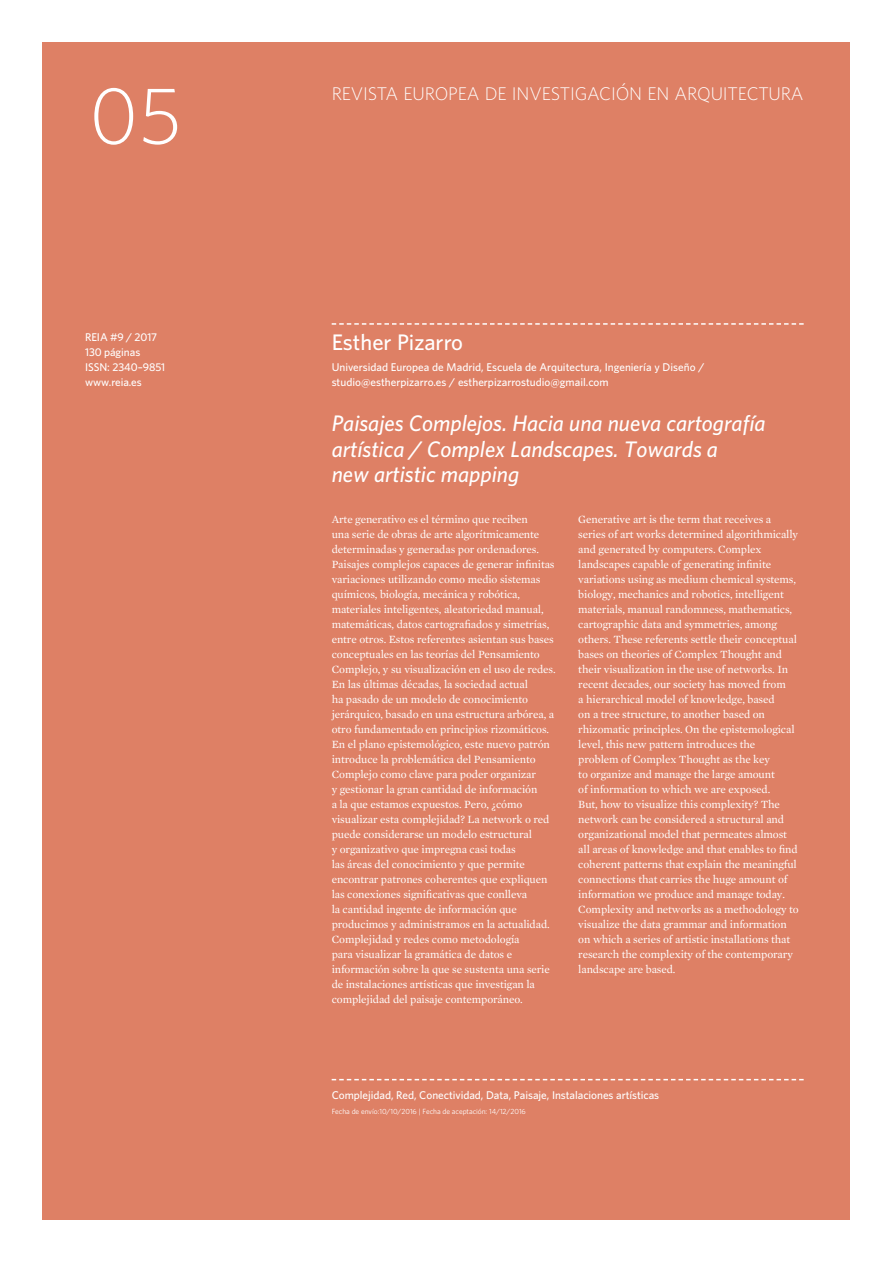
<style>
.page{position:relative;width:893px;height:1263px;background:#fff}
.page>*{position:absolute;margin:0;border:0;box-sizing:border-box;transform-origin:0 0}
.t1{font:300 81px "Whitney";color:#fff}
.t2{font:italic 500 22.5px/25.5px "Whitney";color:#fff}
.t3{font:500 22.5px "Whitney";color:#fff}
.t4{font:300 18.3px "Whitney";letter-spacing:-.01em;color:#fff}
.t5{font:11.25px/15px "Mercury Text G1";letter-spacing:-.01em;color:#fff}
.t6{font:500 11.25px/15px "Whitney";letter-spacing:-.005em;color:#fff}
.t7{font:7.5px "Whitney";letter-spacing:-.005em;color:#fff}
</style>
<div class="page">
<div style="left:43px;top:43px;width:807px;height:1177px;background:#de8065"></div>
<svg style="left:332px;top:323px;width:472px;height:2px"></svg>
<svg style="left:332px;top:1079px;width:472px;height:1px"></svg>
<h1 class="t1" style="left:89px;top:61px;width:95px">05</h1>
<p class="t6" style="left:85px;top:329px;width:82px">REIA #9 / 2017<br>130 páginas<br>ISSN: 2340–9851 www.reia.es</p>
<h3 class="t4" style="left:332px;top:81px;width:473px">REVISTA EUROPEA DE INVESTIGACIÓN EN ARQUITECTURA</h3>
<h2 class="t3" style="left:332px;top:327px;width:133px">Esther Pizarro</h2>
<p class="t6" style="left:332px;top:359px;width:374px">Universidad Europea de Madrid, Escuela de Arquitectura, Ingeniería y Diseño / studio@estherpizarro.es / estherpizarrostudio@gmail.com</p>
<h2 class="t2" style="left:332px;top:410px;width:435px">Paisajes Complejos. Hacia una nueva cartografía artística / Complex Landscapes. Towards a<br>new artistic mapping</h2>
<p class="t5" style="left:332px;top:511px;width:226px">Arte generativo es el término que reciben<br>una serie de obras de arte algorítmicamente determinadas y generadas por ordenadores.<br>Paisajes complejos capaces de generar infinitas variaciones utilizando como medio sistemas químicos, biología, mecánica y robótica, materiales inteligentes, aleatoriedad manual, matemáticas, datos cartografiados y simetrías, entre otros. Estos referentes asientan sus bases conceptuales en las teorías del Pensamiento Complejo, y su visualización en el uso de redes.<br>En las últimas décadas, la sociedad actual<br>ha pasado de un modelo de conocimiento jerárquico, basado en una estructura arbórea, a otro fundamentado en principios rizomáticos.<br>En el plano epistemológico, este nuevo patrón introduce la problemática del Pensamiento Complejo como clave para poder organizar<br>y gestionar la gran cantidad de información<br>a la que estamos expuestos. Pero, ¿cómo visualizar esta complejidad? La network o red puede considerarse un modelo estructural<br>y organizativo que impregna casi todas<br>las áreas del conocimiento y que permite encontrar patrones coherentes que expliquen las conexiones significativas que conlleva<br>la cantidad ingente de información que producimos y administramos en la actualidad.<br>Complejidad y redes como metodología<br>para visualizar la gramática de datos e información sobre la que se sustenta una serie de instalaciones artísticas que investigan la complejidad del paisaje contemporáneo.</p>
<p class="t5" style="left:578px;top:511px;width:222px">Generative art is the term that receives a series of art works determined algorithmically and generated by computers. Complex landscapes capable of generating infinite variations using as medium chemical systems, biology, mechanics and robotics, intelligent materials, manual randomness, mathematics, cartographic data and symmetries, among others. These referents settle their conceptual bases on theories of Complex Thought and their visualization in the use of networks. In recent decades, our society has moved from<br>a hierarchical model of knowledge, based<br>on a tree structure, to another based on rhizomatic principles. On the epistemological level, this new pattern introduces the<br>problem of Complex Thought as the key<br>to organize and manage the large amount<br>of information to which we are exposed.<br>But, how to visualize this complexity? The network can be considered a structural and organizational model that permeates almost all areas of knowledge and that enables to find coherent patterns that explain the meaningful connections that carries the huge amount of information we produce and manage today.<br>Complexity and networks as a methodology to visualize the data grammar and information on which a series of artistic installations that research the complexity of the contemporary landscape are based.</p>
<p class="t6" style="left:332px;top:1087px;width:329px">Complejidad, Red, Conectividad, Data, Paisaje, Instalaciones artísticas</p>
<p class="t7" style="left:332px;top:1106px;width:196px">Fecha de envío:10/10/2016 | Fecha de aceptación: 14/12/2016</p>
</div>
